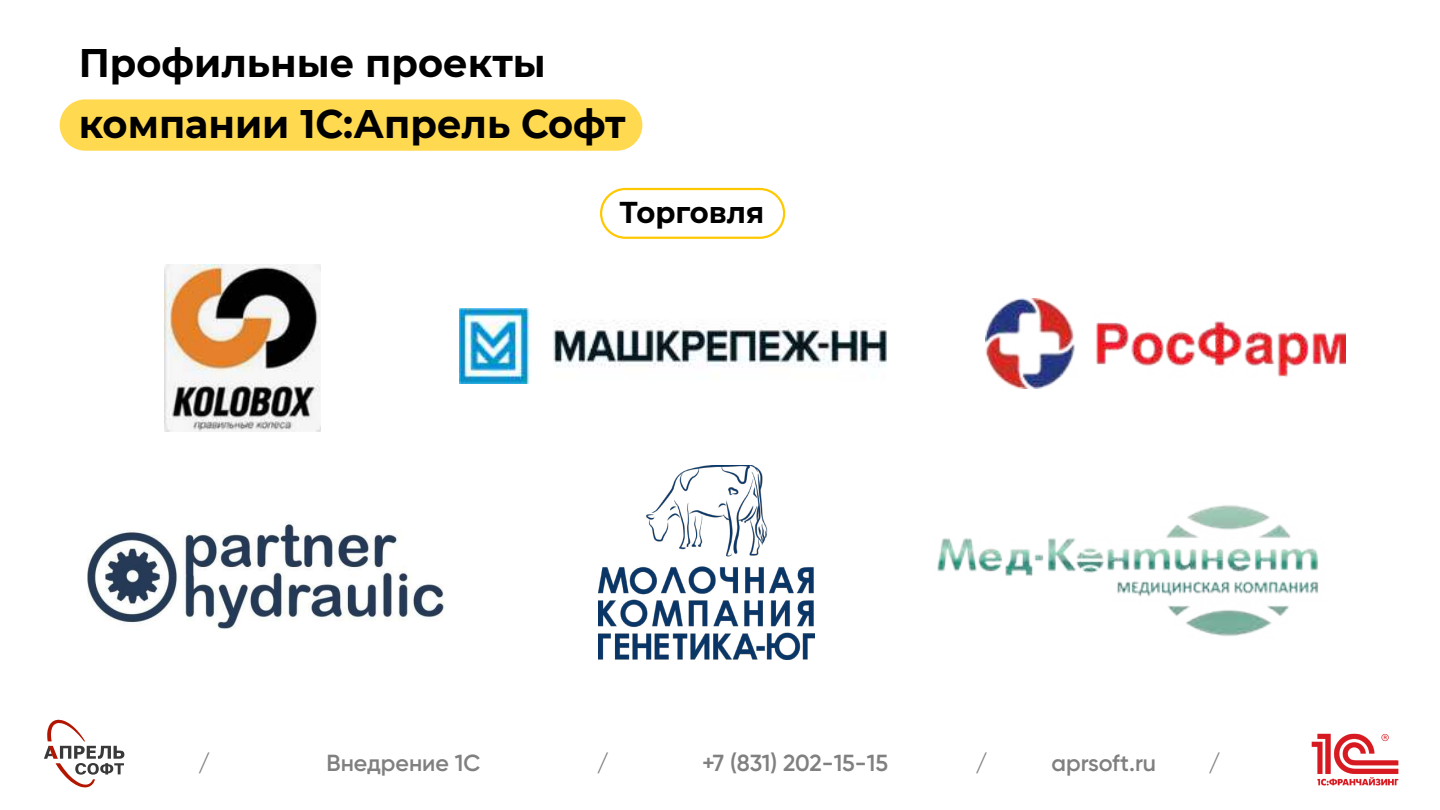
<style>
.page{position:relative;width:1440px;height:810px;background:#fff}
.page>*{position:absolute;margin:0;border:0;box-sizing:border-box;transform-origin:0 0}
.t1{font:700 39.83px/60.2px "Montserrat";color:#000;scale:.96 1}
.t2{font:700 30.08px "Montserrat";color:#000;scale:.96 1}
.t3{font:600 23.25px "Gilroy";color:#808080}
</style>
<div class="page">
<svg style="left:44px;top:719px;width:80px;height:69px"></svg>
<img style="left:1311px;top:733px;width:88px;height:53px">
<div style="left:600px;top:188px;width:185px;height:51px;border:2px solid #ffc800;border-radius:24px"></div>
<img style="left:459px;top:308px;width:427px;height:76px">
<img style="left:164px;top:264px;width:157px;height:168px">
<img style="left:598px;top:465px;width:216px;height:195px">
<img style="left:937px;top:505px;width:382px;height:131px">
<img style="left:986px;top:298px;width:360px;height:90px">
<img style="left:87px;top:521px;width:357px;height:109px">
<div style="left:60px;top:99px;width:582px;height:52px;background:#ffd94f;border-radius:26px"></div>
<h1 class="t1" style="left:79px;top:31px;width:571px">Профильные проекты компании 1С:Апрель Софт</h1>
<p class="t2" style="left:620px;top:191px;width:152px">Торговля</p>
<p class="t3" style="left:198px;top:749px;width:14px">/</p>
<p class="t3" style="left:327px;top:749px;width:156px">Внедрение 1С</p>
<p class="t3" style="left:597px;top:749px;width:14px">/</p>
<p class="t3" style="left:702px;top:749px;width:188px">+7 (831) 202-15-15</p>
<p class="t3" style="left:975px;top:749px;width:14px">/</p>
<p class="t3" style="left:1052px;top:749px;width:106px">aprsoft.ru</p>
<p class="t3" style="left:1209px;top:749px;width:14px">/</p>
</div>
